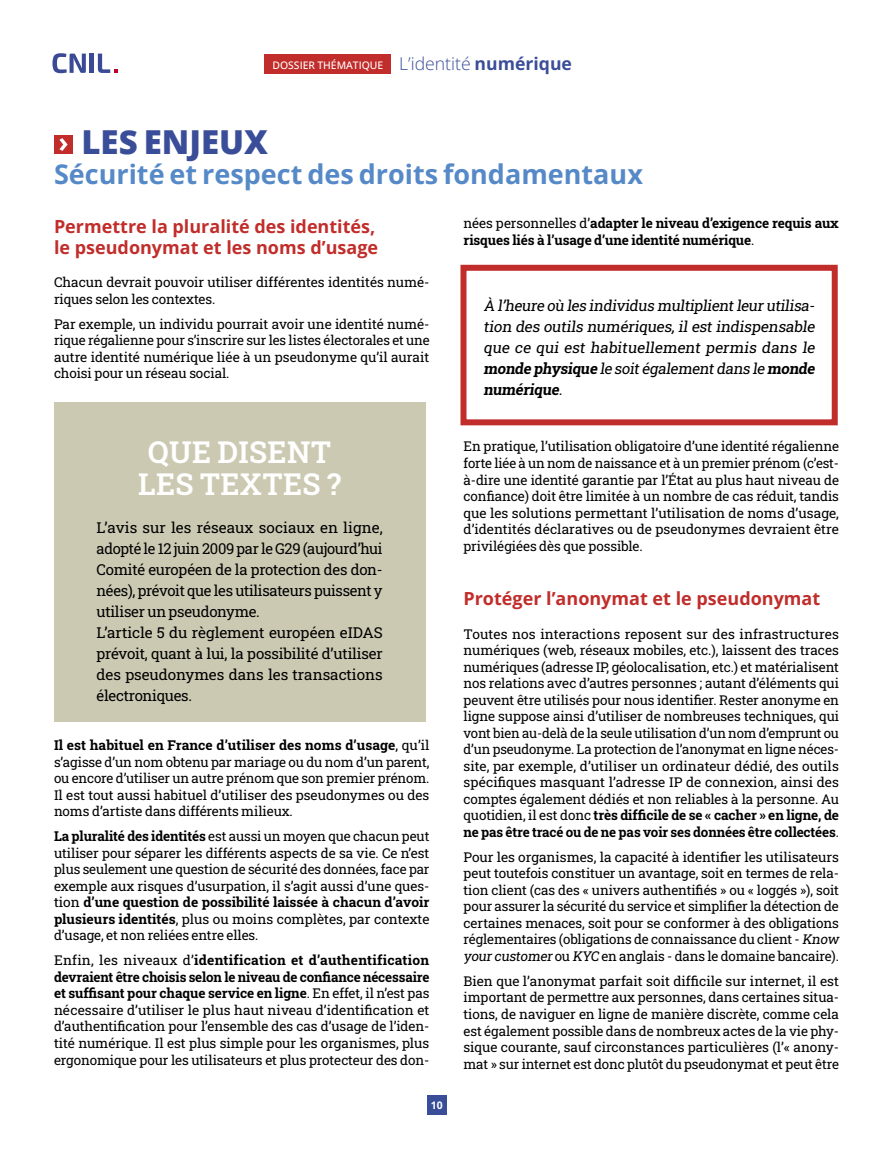
<style>
.page{position:relative;width:893px;height:1149px;background:#fff}
.page>*{position:absolute;margin:0;border:0;box-sizing:border-box;transform-origin:0 0}
.t1{font:800 33px "Open Sans";color:#3a4d98}
.t2{font:600 30px/31.5px "Roboto Slab";letter-spacing:.01em;color:#fff;text-align:center}
.t3{font:700 27px "Open Sans";color:#5589c7}
.t4{font:700 18px/21px "Open Sans";color:#c12d2a}
.t5{font:15px/21px "Roboto Slab";letter-spacing:-.015em;color:#000}
.t6{font:13.5px/16.5px "Roboto Slab";letter-spacing:-.005em;color:#000;text-align:justify}
.t7{font:700 13.5px/16.5px "Roboto Slab";letter-spacing:-.01em;color:#000}
.t8{font:500 10.35px "Open Sans";color:#fff}
.t9{font:700 10.35px "Open Sans";color:#fff}
.s1{font-weight:300;font-size:17.55px;color:#3a4d98}
.s2{font-weight:700;font-size:17.55px;color:#3a4d98}
.s3{font-weight:400}
.s4{font-weight:700}
</style>
<div class="page">
<svg style="left:52px;top:53px;width:34px;height:20px"></svg>
<hr style="left:90px;top:54px;width:4px;height:19px;background:#3a4a95">
<svg style="left:98px;top:54px;width:19px;height:19px"></svg>
<div style="left:265px;top:54px;width:126px;height:20px;background:#c12d2a"></div>
<div style="left:427px;top:1094px;width:19px;height:20px;background:#3a4d98"></div>
<div style="left:54px;top:135px;width:19px;height:19px;background:#c12d2a"></div>
<svg style="left:59px;top:138px;width:8px;height:13px"></svg>
<div style="left:54px;top:402px;width:371px;height:319px;background:#ccc9b3"></div>
<div style="left:460px;top:265px;width:378px;height:160px;border:6px solid #c12d2a"></div>
<p class="t8" style="left:272px;top:59px;width:301px">DOSSIER THÉMATIQUE <span class="s1">L’identité</span> <span class="s2">numérique</span></p>
<h1 class="t1" style="left:81px;top:117px;width:188px">LES ENJEUX</h1>
<h3 class="t3" style="left:54px;top:156px;width:590px">Sécurité et respect des droits fondamentaux</h3>
<h3 class="t4" style="left:54px;top:215px;width:326px">Permettre la pluralité des identités, le pseudonymat et les noms d’usage</h3>
<p class="t6" style="left:54px;top:274px;width:377px">Chacun devrait pouvoir utiliser différentes identités numé&shy;riques selon les contextes.</p>
<p class="t6" style="left:54px;top:315px;width:377px">Par exemple, un individu pourrait avoir une identité numé&shy;rique régalienne pour s’inscrire sur les listes électorales et une autre identité numérique liée à un pseudonyme qu’il aurait choisi pour un réseau social.</p>
<p class="t7" style="left:463px;top:215px;width:377px"><span class="s3">nées personnelles d’</span>adapter le niveau d’exigence requis aux risques liés à l’usage d’une identité numérique<span class="s3">.</span></p>
<p class="t5" style="left:483px;top:294px;width:336px;text-align:justify">À l’heure où les individus multiplientleur utilisa&shy;tion des outils numériques,ilestindispensable que ce qui est habituellement permis dans le <span class="s4">monde physique</span> le soitégalementdans le <span class="s4">monde numérique</span>.</p>
<h2 class="t2" style="left:138px;top:436px;width:205px">QUE DISENT<br>LES TEXTES ?</h2>
<p class="t5" style="left:97px;top:516px;width:288px">L’avis sur les réseaux sociaux en ligne, adopté le 12 juin 2009 par le G29 (aujourd’hui Comité européen de la protection des don&shy;nées), prévoit que les utilisateurs puissent y utiliser un pseudonyme.<br>L’article 5 du règlement européen eIDAS prévoit, quant à lui, la possibilité d’utiliser des pseudonymes dans les transactions électroniques.</p>
<p class="t6" style="left:54px;top:736px;width:377px"><span class="s4">Il est habituel en France d’utiliser des noms d’usage</span>, qu’il s’agisse d’un nom obtenu par mariage ou du nom d’un parent, ou encore d’utiliser un autre prénom que son premier prénom.<br>Il est tout aussi habituel d’utiliser des pseudonymes ou des noms d’artiste dans différents milieux.</p>
<p class="t6" style="left:54px;top:827px;width:377px"><span class="s4">La pluralité des identités</span> est aussi un moyen que chacun peut utiliser pour séparer les différents aspects de sa vie. Ce n’est plus seulement une question de sécurité des données, face par exemple aux risques d’usurpation, il s’agit aussi d’une ques&shy;tion <span class="s4">d’une question de possibilité laissée à chacun d’avoir plusieurs identités</span>, plus ou moins complètes, par contexte d’usage, et non reliées entre elles.</p>
<p class="t6" style="left:54px;top:951px;width:377px">Enfin, les niveaux d’<span class="s4">identification et d’authentification devraient être choisis selon le niveau de confiance nécessaire et suffisant pour chaque service en ligne</span>. En effet, il n’est pas nécessaire d’utiliser le plus haut niveau d’identification et d’authentification pour l’ensemble des cas d’usage de l’iden&shy;tité numérique. Il est plus simple pour les organismes, plus ergonomique pour les utilisateurs et plus protecteur des don-</p>
<p class="t9" style="left:431px;top:1097px;width:13px">10</p>
<p class="t6" style="left:463px;top:438px;width:377px">En pratique, l’utilisation obligatoire d’une identité régalienne forte liée à un nom de naissance et à un premier prénom (c’est&shy;à-dire une identité garantie par l’État au plus haut niveau de confiance) doit être limitée à un nombre de cas réduit, tandis que les solutions permettant l’utilisation de noms d’usage, d’identités déclaratives ou de pseudonymes devraient être privilégiées dès que possible.</p>
<h3 class="t4" style="left:463px;top:587px;width:358px">Protéger l’anonymat et le pseudonymat</h3>
<p class="t6" style="left:463px;top:625px;width:377px">Toutes nos interactions reposent sur des infrastructures numériques (web, réseaux mobiles, etc.), laissent des traces numériques (adresse IP, géolocalisation, etc.) et matérialisent nos relations avec d’autres personnes ; autant d’éléments qui peuvent être utilisés pour nous identifier. Rester anonyme en ligne suppose ainsi d’utiliser de nombreuses techniques, qui vont bien au-delà de la seule utilisation d’un nom d’emprunt ou d’un pseudonyme. La protection de l’anonymat en ligne néces&shy;site, par exemple, d’utiliser un ordinateur dédié, des outils spécifiques masquant l’adresse IP de connexion, ainsi des comptes également dédiés et non reliables à la personne. Au quotidien, il est donc <span class="s4">très difficile de se « cacher » en ligne, de ne pas être tracé ou de ne pas voir ses données être collectées</span>.</p>
<p class="t6" style="left:463px;top:848px;width:379px;text-align:left">Pour les organismes, la capacité à identifier les utilisateurs peut toutefois constituer un avantage, soit en termes de rela&shy;tion client (cas des « univers authentifiés » ou « loggés »), soit pour assurer la sécurité du service et simplifier la détection de certaines menaces, soit pour se conformer à des obligations réglementaires (obligations de connaissance du client - Know your customer ou KYC en anglais - dans le domaine bancaire).</p>
<p class="t6" style="left:463px;top:972px;width:377px">Bien que l’anonymat parfait soit difficile sur internet, il est important de permettre aux personnes, dans certaines situa&shy;tions, de naviguer en ligne de manière discrète, comme cela est également possible dans de nombreux actes de la vie phy&shy;sique courante, sauf circonstances particulières (l’« anony&shy;mat » sur internet est donc plutôt du pseudonymat et peut être</p>
</div>
